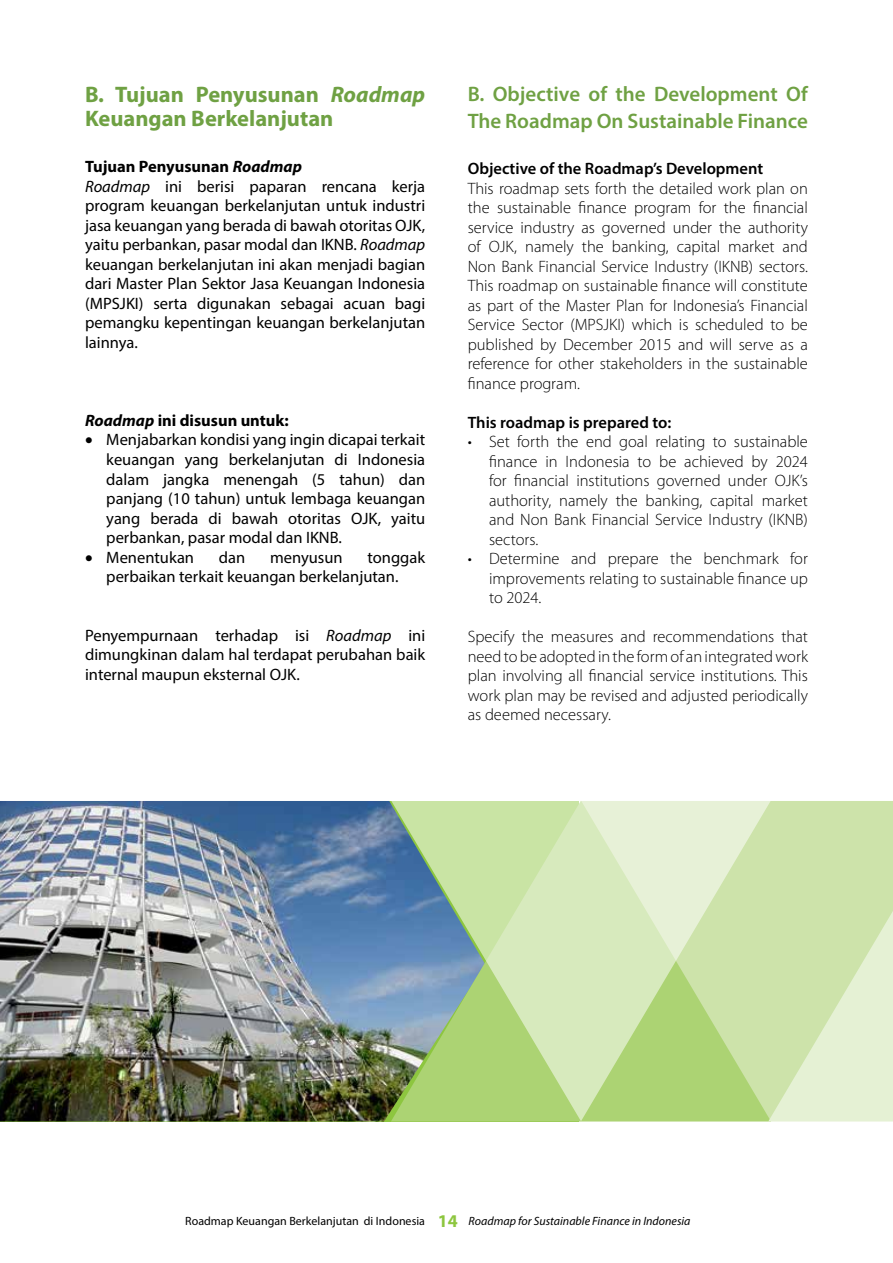
<style>
.page{position:relative;width:893px;height:1263px;background:#fff}
.page>*{position:absolute;margin:0;border:0;box-sizing:border-box;transform-origin:0 0}
.t1{font:700 22.5px/24px "Myriad Pro";color:#6fa143}
.t2{font:600 21px/27px "Myriad Pro";color:#6fa143}
.t3{font:300 16.5px/19.5px "Myriad Pro";color:#000;text-align:justify}
.t4{font:16.5px/19.5px "Myriad Pro";color:#000}
.t5{font:600 16.5px "Myriad Pro";color:#000}
.t6{font:700 16.5px "Myriad Pro";color:#000}
.t7{font:12px "Myriad Pro";color:#000}
.s1{font-style:italic}
.s2{font-weight:700}
.s3{font-weight:700;font-style:italic}
.s4{font-weight:700;font-size:18px;color:#8dc63f}
</style>
<div class="page">
<div style="left:771px;top:801px;width:122px;height:110px;background:#cde3aa"></div>
<img style="left:0;top:801px;width:391px;height:320px">
<svg style="left:771px;top:911px;width:122px;height:210px;background:#d9eabf"></svg>
<svg style="left:391px;top:801px;width:380px;height:320px;background:#bcd7a5"></svg>
<h1 class="t1" style="left:85px;top:82px;width:342px">B. Tujuan Penyusunan <span class="s1">Roadmap<br></span>Keuangan Berkelanjutan</h1>
<p class="t4" style="left:85px;top:157px;width:342px"><span class="s2">Tujuan Penyusunan</span> <span class="s3">Roadmap<br></span><span class="s1">Roadmap</span> ini berisi paparan rencana kerja program keuangan berkelanjutan untuk industri jasa keuangan yang berada di bawah otoritas OJK, yaitu perbankan, pasar modal dan IKNB. <span class="s1">Roadmap </span>keuangan berkelanjutan ini akan menjadi bagian dari Master Plan Sektor Jasa Keuangan Indonesia (MPSJKI) serta digunakan sebagai acuan bagi pemangku kepentingan keuangan berkelanjutan lainnya.</p>
<p class="t6" style="left:85px;top:410px;width:205px"><span class="s1">Roadmap</span> ini disusun untuk:</p>
<p class="t4" style="left:106px;top:430px;width:320px;text-align:justify;text-indent:-21px">• Menjabarkan kondisi yang ingin dicapai terkait keuangan yang berkelanjutan di Indonesia dalam jangka menengah (5 tahun) dan panjang (10 tahun) untuk lembaga keuangan yang berada di bawah otoritas OJK, yaitu perbankan, pasar modal dan IKNB.</p>
<p class="t4" style="left:85px;top:547px;width:111px">• Menentukan</p>
<p class="t4" style="left:219px;top:547px;width:28px">dan</p>
<p class="t4" style="left:270px;top:547px;width:74px">menyusun</p>
<p class="t4" style="left:106px;top:547px;width:320px;text-indent:261px">tonggak perbaikan terkait keuangan berkelanjutan.</p>
<p class="t4" style="left:85px;top:625px;width:342px;text-align:justify">Penyempurnaan terhadap isi <span class="s1">Roadmap</span> ini dimungkinan dalam hal terdapat perubahan baik internal maupun eksternal OJK.</p>
<p class="t2" style="left:468px;top:80px;width:342px">B. Objective of the Development Of<br>The Roadmap On Sustainable Finance</p>
<p class="t5" style="left:468px;top:158px;width:297px">Objective of the Roadmap’s Development</p>
<p class="t3" style="left:468px;top:178px;width:342px">This roadmap sets forth the detailed work plan on the sustainable finance program for the financial service industry as governed under the authority of OJK, namely the banking, capital market and Non Bank Financial Service Industry (IKNB) sectors.<br>This roadmap on sustainable finance will constitute as part of the Master Plan for Indonesia’s Financial Service Sector (MPSJKI) which is scheduled to be published by December 2015 and will serve as a reference for other stakeholders in the sustainable finance program.</p>
<p class="t5" style="left:468px;top:412px;width:205px">This roadmap is prepared to:</p>
<p class="t3" style="left:489px;top:432px;width:320px;text-indent:-21px">• Set forth the end goal relating to sustainable finance in Indonesia to be achieved by 2024 for financial institutions governed under OJK’s authority, namely the banking, capital market and Non Bank Financial Service Industry (IKNB) sectors.</p>
<p class="t3" style="left:489px;top:549px;width:320px;text-indent:-21px">• Determine and prepare the benchmark for improvements relating to sustainable finance up to 2024.</p>
<p class="t3" style="left:468px;top:627px;width:342px">Specify the measures and recommendations that need to be adopted in the form of an integrated work plan involving all financial service institutions. This work plan may be revised and adjusted periodically as deemed necessary.</p>
<p class="t7" style="left:185px;top:1213px;width:507px">Roadmap Keuangan Berkelanjutan di Indonesia <span class="s4">14</span> <span class="s1">Roadmap for Sustainable Finance in Indonesia</span></p>
</div>
